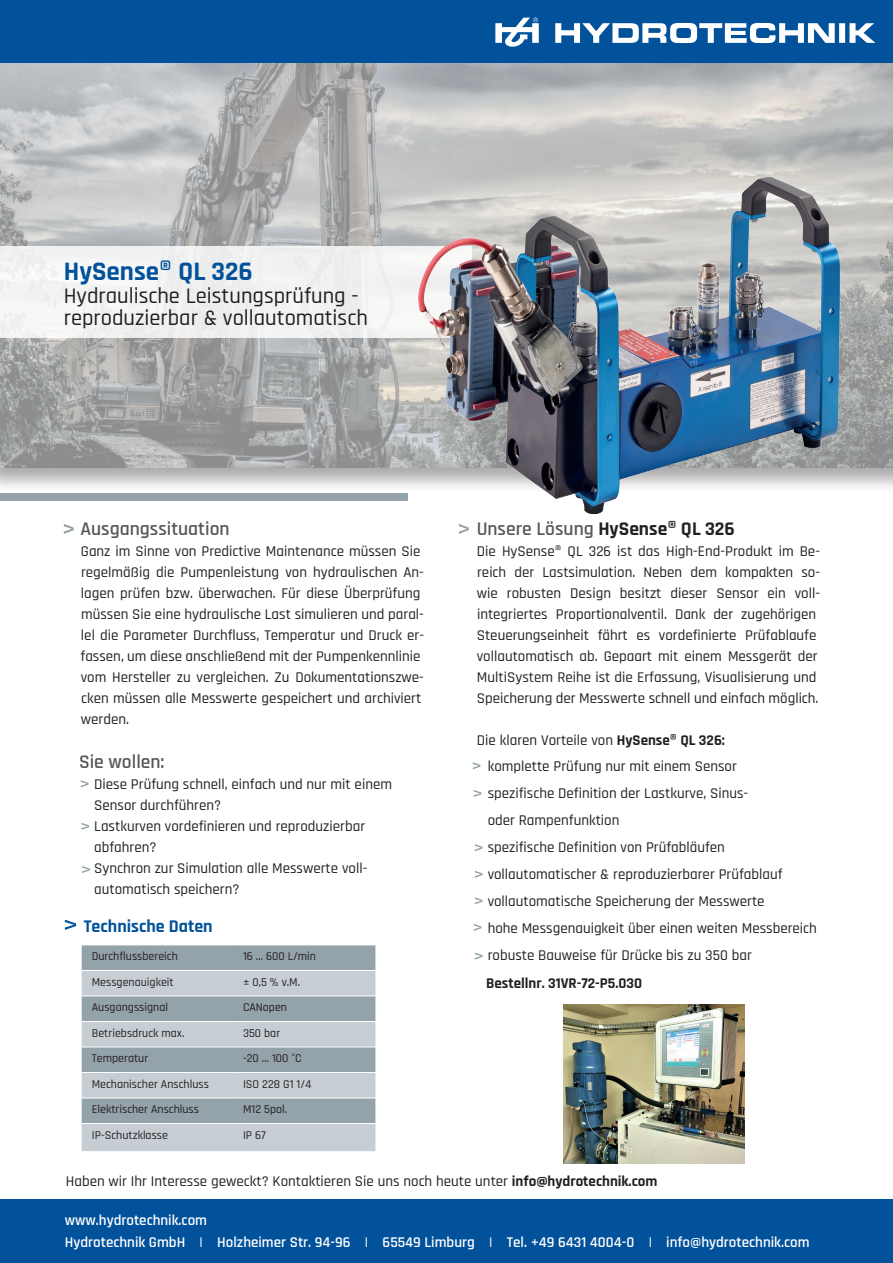
<style>
.page{position:relative;width:893px;height:1263px;background:#fff}
.page>*{position:absolute;margin:0;border:0;box-sizing:border-box;transform-origin:0 0}
.t1{font:700 27px "Rajdhani";color:#01519b}
.t2{font:500 22.5px/22.5px "Rajdhani";color:#231f20}
.t3{font:600 19.5px "Rajdhani";color:#57585a}
.t4{font:700 19.5px "Rajdhani";color:#231f20}
.t5{font:700 18px "Rajdhani";color:#01519b}
.t6{font:500 15px/21px "Rajdhani";color:#231f20}
.t7{font:600 15px/22.5px "Rajdhani";color:#fff}
.t8{font:700 15px "Rajdhani";color:#231f20}
.t9{font:500 12px "Rajdhani";color:#231f20}
.s1{font-weight:600;color:#57585a}
.s2{font-weight:700}
</style>
<div class="page">
<div style="left:0;top:53px;width:893px;height:441px;background:#231f20;opacity:.85"></div>
<img style="left:0;top:63px;width:376px;height:405px">
<div style="left:0;top:247px;width:472px;height:91px;background:#f1f1f2"></div>
<svg style="left:64px;top:524px;width:10px;height:10px"></svg>
<svg style="left:459px;top:524px;width:10px;height:10px"></svg>
<div style="left:0;top:0;width:893px;height:63px;background:#01519b"></div>
<svg style="left:65px;top:920px;width:11px;height:10px"></svg>
<div style="left:0;top:1199px;width:893px;height:64px;background:#01519b"></div>
<div style="left:82px;top:945px;width:294px;height:25px;background:#94a2aa"></div>
<svg style="left:82px;top:971px;width:294px;height:180px;background:#b1bbc2"></svg>
<hr style="left:81px;top:995px;width:151px;height:1px;background:#fff">
<hr style="left:232px;top:995px;width:144px;height:1px;background:#fff">
<hr style="left:81px;top:1021px;width:151px;height:1px;background:#fff">
<hr style="left:232px;top:1021px;width:144px;height:1px;background:#fff">
<hr style="left:81px;top:1046px;width:151px;height:1px;background:#fff">
<hr style="left:232px;top:1046px;width:144px;height:1px;background:#fff">
<hr style="left:81px;top:1072px;width:151px;height:1px;background:#fff">
<hr style="left:232px;top:1072px;width:144px;height:1px;background:#fff">
<hr style="left:81px;top:1098px;width:151px;height:1px;background:#fff">
<hr style="left:232px;top:1098px;width:144px;height:1px;background:#fff">
<hr style="left:81px;top:1123px;width:151px;height:1px;background:#fff">
<svg style="left:81px;top:945px;width:1px;height:206px"></svg>
<hr style="left:232px;top:1123px;width:144px;height:1px;background:#fff">
<div style="left:0;top:493px;width:408px;height:7px;background:#94a2aa"></div>
<svg style="left:555px;top:23px;width:320px;height:20px"></svg>
<svg style="left:495px;top:18px;width:44px;height:29px"></svg>
<img style="left:376px;top:63px;width:517px;height:452px">
<svg style="left:81px;top:823px;width:8px;height:7px"></svg>
<svg style="left:81px;top:780px;width:8px;height:7px"></svg>
<img style="left:563px;top:1004px;width:181px;height:159px">
<svg style="left:82px;top:866px;width:8px;height:7px"></svg>
<svg style="left:473px;top:762px;width:7px;height:7px"></svg>
<svg style="left:474px;top:790px;width:7px;height:7px"></svg>
<svg style="left:475px;top:844px;width:8px;height:7px"></svg>
<svg style="left:475px;top:871px;width:8px;height:7px"></svg>
<svg style="left:475px;top:897px;width:8px;height:7px"></svg>
<svg style="left:474px;top:924px;width:7px;height:7px"></svg>
<svg style="left:475px;top:952px;width:8px;height:8px"></svg>
<h1 class="t1" style="left:64px;top:255px;width:190px">HySense® QL 326</h1>
<h2 class="t2" style="left:64px;top:285px;width:306px">Hydraulische Leistungsprüfung - reproduzierbar &amp; vollautomatisch</h2>
<h3 class="t3" style="left:81px;top:517px;width:151px">Ausgangssituation</h3>
<p class="t6" style="left:81px;top:541px;width:345px">Ganz im Sinne von Predictive Maintenance müssen Sie regelmäßig die Pumpenleistung von hydraulischen An&shy;lagen prüfen bzw. überwachen. Für diese Überprüfung müssen Sie eine hydraulische Last simulieren und paral&shy;lel die Parameter Durchfluss, Temperatur und Druck er&shy;fassen, um diese anschließend mit der Pumpenkennlinie vom Hersteller zu vergleichen. Zu Dokumentationszwe&shy;cken müssen alle Messwerte gespeichert und archiviert werden.</p>
<h3 class="t3" style="left:79px;top:750px;width:87px">Sie wollen:</h3>
<p class="t6" style="left:94px;top:774px;width:299px">Diese Prüfung schnell, einfach und nur mit einem Sensor durchführen?<br>Lastkurven vordefinieren und reproduzierbar abfahren?<br>Synchron zur Simulation alle Messwerte voll&shy;automatisch speichern?</p>
<p class="t5" style="left:84px;top:915px;width:131px">Technische Daten</p>
<p class="t9" style="left:92px;top:949px;width:88px">Durchflussbereich</p>
<p class="t9" style="left:243px;top:949px;width:75px">16 … 600 L/min</p>
<p class="t9" style="left:92px;top:975px;width:83px">Messgenauigkeit</p>
<p class="t9" style="left:243px;top:975px;width:58px">± 0,5 % v.M.</p>
<p class="t9" style="left:92px;top:1000px;width:78px">Ausgangssignal</p>
<p class="t9" style="left:243px;top:1000px;width:46px">CANopen</p>
<p class="t9" style="left:92px;top:1026px;width:94px">Betriebsdruck max.</p>
<p class="t9" style="left:243px;top:1026px;width:39px">350 bar</p>
<p class="t9" style="left:92px;top:1051px;width:58px">Temperatur</p>
<p class="t9" style="left:243px;top:1051px;width:60px">-20 … 100 °C</p>
<p class="t9" style="left:92px;top:1077px;width:119px">Mechanischer Anschluss</p>
<p class="t9" style="left:243px;top:1077px;width:70px">ISO 228 G1 1/4</p>
<p class="t9" style="left:92px;top:1103px;width:109px">Elektrischer Anschluss</p>
<p class="t9" style="left:243px;top:1103px;width:46px">M12 5pol.</p>
<p class="t9" style="left:92px;top:1128px;width:78px">IP-Schutzklasse</p>
<p class="t9" style="left:243px;top:1128px;width:25px">IP 67</p>
<h3 class="t4" style="left:477px;top:516px;width:260px"><span class="s1">Unsere Lösung</span> HySense® QL 326</h3>
<p class="t6" style="left:477px;top:541px;width:345px">Die HySense® QL 326 ist das High-End-Produkt im Be&shy;reich der Lastsimulation. Neben dem kompakten so&shy;wie robusten Design besitzt dieser Sensor ein voll&shy;integriertes Proportionalventil. Dank der zugehörigen Steuerungseinheit fährt es vordefinierte Prüfablaufe vollautomatisch ab. Gepaart mit einem Messgerät der MultiSystem Reihe ist die Erfassung, Visualisierung und Speicherung der Messwerte schnell und einfach möglich.</p>
<p class="t6" style="left:488px;top:727px;width:331px;line-height:26.8px;text-indent:-11px">Die klaren Vorteile von <span class="s2">HySense® QL 326:<br></span>komplette Prüfung nur mit einem Sensor<br>spezifische Definition der Lastkurve, Sinus-<br>oder Rampenfunktion<br>spezifische Definition von Prüfabläufen vollautomatischer &amp; reproduzierbarer Prüfablauf vollautomatische Speicherung der Messwerte<br>hohe Messgenauigkeit über einen weiten Messbereich robuste Bauweise für Drücke bis zu 350 bar</p>
<p class="t8" style="left:486px;top:974px;width:158px">Bestellnr. 31VR-72-P5.030</p>
<p class="t6" style="left:66px;top:1171px;width:593px">Haben wir Ihr Interesse geweckt? Kontaktieren Sie uns noch heute unter <span class="s2">info@hydrotechnik.com</span></p>
<p class="t7" style="left:65px;top:1209px;width:746px">www.hydrotechnik.com<br>Hydrotechnik GmbH | Holzheimer Str. 94-96 | 65549 Limburg | Tel. +49 6431 4004-0 | info@hydrotechnik.com</p>
</div>
